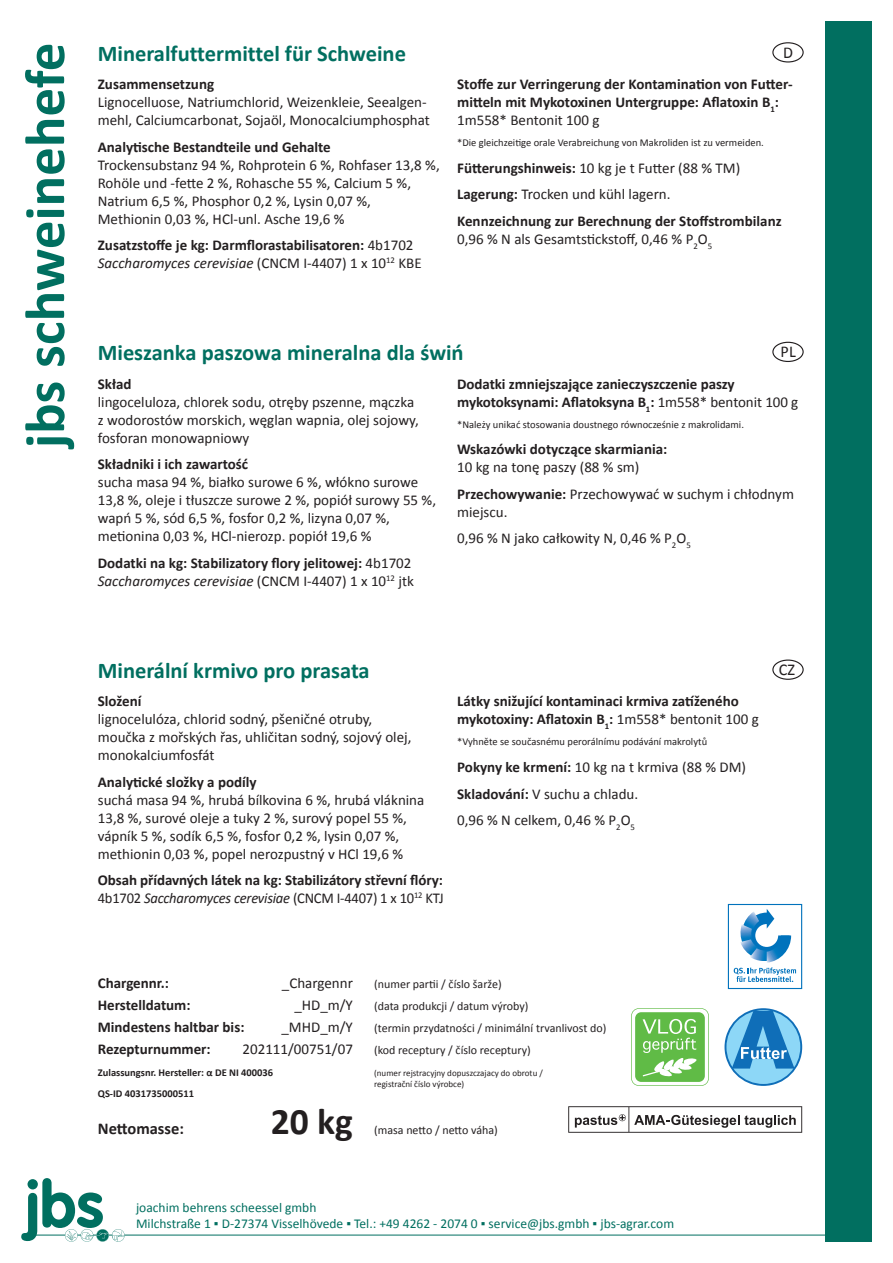
<style>
.page{position:relative;width:893px;height:1263px;background:#fff}
.page>*{position:absolute;margin:0;border:0;box-sizing:border-box;transform-origin:0 0}
.t1{font:900 80.55px "Arial";color:#0f6eb8}
.t2{font:700 57px "Calibri";color:#016f60}
.t3{font:700 37.5px "Calibri";color:#231f20}
.t4{font:700 22.5px "Calibri";color:#016f60}
.t5{font:700 16.5px "Calibri";color:#231f20}
.t6{font:16.5px "Calibri";color:#231f20}
.t7{font:15px/18px "Calibri";color:#231f20}
.t8{font:700 15px/18px "Calibri";color:#231f20}
.t9{font:13.5px/16.2px "Calibri";color:#016f60}
.t10{font:12px "Calibri";color:#231f20}
.t11{font:10.5px "Calibri";color:#231f20}
.t12{font:700 10.5px "Calibri";color:#231f20}
.t13{font:9px/10.5px "Calibri";color:#231f20}
.s1{font-weight:700}
.s2{font-weight:400}
.s3{font-weight:400;font-style:italic}
</style>
<div class="page">
<div style="left:825px;top:21px;width:47px;height:1221px;background:#016f60"></div>
<hr style="left:28px;top:1234px;width:820px;height:1px;background:#016f60">
<svg style="left:21px;top:1178px;width:104px;height:64px"></svg>
<svg style="left:631px;top:1008px;width:78px;height:78px"></svg>
<svg style="left:724px;top:1008px;width:78px;height:78px"></svg>
<div style="left:728px;top:904px;width:74px;height:85px;border:1px solid #0072bc"></div>
<svg style="left:734px;top:909px;width:62px;height:73px"></svg>
<div style="left:567px;top:1105px;width:237px;height:29px;background:#d3d2d2"></div>
<svg style="left:568px;top:1106px;width:234px;height:27px;background:#cecdcd"></svg>
<div style="left:772px;top:42px;width:32px;height:21px;border:1px solid #231f20;border-radius:50%"></div>
<div style="left:772px;top:342px;width:32px;height:20px;border:1px solid #231f20;border-radius:50%"></div>
<div style="left:772px;top:659px;width:32px;height:21px;border:1px solid #231f20;border-radius:50%"></div>
<h2 class="t2" style="left:9px;top:448px;width:407px;rotate:-90deg">jbs schweinehefe</h2>
<p class="t4" style="left:98px;top:39px;width:310px">Mineralfuttermittel für Schweine</p>
<p class="t6" style="left:783px;top:42px;width:11px">D</p>
<p class="t7" style="left:98px;top:75px;width:334px"><span class="s1">Zusammensetzung<br></span>Lignocelluose, Natriumchlorid, Weizenkleie, Seealgen&shy;mehl, Calciumcarbonat, Sojaöl, Monocalciumphosphat</p>
<p class="t7" style="left:98px;top:138px;width:343px"><span class="s1">Analytische Bestandteile und Gehalte<br></span>Trockensubstanz 94 %, Rohprotein 6 %, Rohfaser 13,8 %, Rohöle und -fette 2 %, Rohasche 55 %, Calcium 5 %, Natrium 6,5 %, Phosphor 0,2 %, Lysin 0,07 %,<br>Methionin 0,03 %, HCl-unl. Asche 19,6 %</p>
<p class="t8" style="left:98px;top:236px;width:325px">Zusatzstoffe je kg: Darmflorastabilisatoren: <span class="s2">4b1702<br></span><span class="s3">Saccharomyces cerevisiae</span> <span class="s2">(CNCM I-4407) 1 x 10</span><sup>12</sup> <span class="s2">KBE</span></p>
<p class="t8" style="left:457px;top:75px;width:337px">Stoffe zur Verringerung der Kontamination von Futter&shy;mitteln mit Mykotoxinen Untergruppe: Aflatoxin B<sub>1</sub>:<br><span class="s2">1m558* Bentonit 100 g</span></p>
<p class="t11" style="left:457px;top:136px;width:308px">*Die gleichzeitige orale Verabreichung von Makroliden ist zu vermeiden.</p>
<p class="t7" style="left:457px;top:159px;width:285px"><span class="s1">Fütterungshinweis:</span> 10 kg je t Futter (88 % TM)</p>
<p class="t7" style="left:457px;top:185px;width:215px"><span class="s1">Lagerung:</span> Trocken und kühl lagern.</p>
<p class="t8" style="left:457px;top:212px;width:326px">Kennzeichnung zur Berechnung der Stoffstrombilanz<br><span class="s2">0,96 % N als Gesamtstickstoff, 0,46 % P</span><sub>2</sub><span class="s2">O</span><sub>5</sub></p>
<p class="t4" style="left:98px;top:338px;width:367px">Mieszanka paszowa mineralna dla świń</p>
<p class="t6" style="left:781px;top:341px;width:17px">PL</p>
<p class="t7" style="left:98px;top:375px;width:322px"><span class="s1">Skład<br></span>lingoceluloza, chlorek sodu, otręby pszenne, mączka z wodorostów morskich, węglan wapnia, olej sojowy, fosforan monowapniowy</p>
<p class="t7" style="left:98px;top:455px;width:340px"><span class="s1">Składniki i ich zawartość<br></span>sucha masa 94 %, białko surowe 6 %, włókno surowe 13,8 %, oleje i tłuszcze surowe 2 %, popiół surowy 55 %, wapń 5 %, sód 6,5 %, fosfor 0,2 %, lizyna 0,07 %, metionina 0,03 %, HCl-nierozp. popiół 19,6 %</p>
<p class="t8" style="left:98px;top:554px;width:318px">Dodatki na kg: Stabilizatory flory jelitowej: <span class="s2">4b1702<br></span><span class="s3">Saccharomyces cerevisiae</span> <span class="s2">(CNCM I-4407) 1 x 10</span><sup>12</sup> <span class="s2">jtk</span></p>
<p class="t8" style="left:457px;top:375px;width:343px">Dodatki zmniejszające zanieczyszczenie paszy mykotoksynami: Aflatoksyna B<sub>1</sub>: <span class="s2">1m558* bentonit 100 g</span></p>
<p class="t11" style="left:457px;top:418px;width:288px">*Należy unikać stosowania doustnego równocześnie z makrolidami.</p>
<p class="t8" style="left:457px;top:440px;width:212px">Wskazówki dotyczące skarmiania:<br><span class="s2">10 kg na tonę paszy (88 % sm)</span></p>
<p class="t7" style="left:457px;top:485px;width:338px"><span class="s1">Przechowywanie:</span> Przechowywać w suchym i chłodnym miejscu.</p>
<p class="t7" style="left:457px;top:529px;width:235px">0,96 % N jako całkowity N, 0,46 % P<sub>2</sub>O<sub>5</sub></p>
<p class="t4" style="left:98px;top:656px;width:273px">Minerální krmivo pro prasata</p>
<p class="t6" style="left:779px;top:659px;width:18px">CZ</p>
<p class="t7" style="left:98px;top:692px;width:315px"><span class="s1">Složení<br></span>lignocelulóza, chlorid sodný, pšeničné otruby, moučka z mořských řas, uhličitan sodný, sojový olej, monokalciumfosfát</p>
<p class="t7" style="left:98px;top:773px;width:328px"><span class="s1">Analytické složky a podíly<br></span>suchá masa 94 %, hrubá bílkovina 6 %, hrubá vláknina 13,8 %, surové oleje a tuky 2 %, surový popel 55 %, vápník 5 %, sodík 6,5 %, fosfor 0,2 %, lysin 0,07 %, methionin 0,03 %, popel nerozpustný v HCl 19,6 %</p>
<p class="t8" style="left:98px;top:871px;width:348px">Obsah přídavných látek na kg: Stabilizátory střevní flóry:<br><span class="s2">4b1702</span> <span class="s3">Saccharomyces cerevisiae</span> <span class="s2">(CNCM I-4407) 1 x 10</span><sup>12</sup> <span class="s2">KTJ</span></p>
<p class="t8" style="left:457px;top:692px;width:303px">Látky snižující kontaminaci krmiva zatíženého mykotoxiny: Aflatoxin B<sub>1</sub>: <span class="s2">1m558* bentonit 100 g</span></p>
<p class="t11" style="left:457px;top:735px;width:252px">*Vyhněte se současnému perorálnímu podávání makrolytů</p>
<p class="t7" style="left:457px;top:758px;width:290px"><span class="s1">Pokyny ke krmení:</span> 10 kg na t krmiva (88 % DM)</p>
<p class="t7" style="left:457px;top:784px;width:183px"><span class="s1">Skladování:</span> V suchu a chladu.</p>
<p class="t7" style="left:457px;top:811px;width:179px">0,96 % N celkem, 0,46 % P<sub>2</sub>O<sub>5</sub></p>
<p class="t8" style="left:98px;top:974px;width:73px">Chargennr.:</p>
<p class="t7" style="left:282px;top:974px;width:72px">_Chargennr</p>
<p class="t10" style="left:374px;top:977px;width:129px">(numer partii / číslo šarže)</p>
<p class="t8" style="left:98px;top:996px;width:94px">Herstelldatum:</p>
<p class="t7" style="left:294px;top:996px;width:60px">_HD_m/Y</p>
<p class="t10" style="left:374px;top:999px;width:156px">(data produkcji / datum výroby)</p>
<p class="t8" style="left:98px;top:1018px;width:148px">Mindestens haltbar bis:</p>
<p class="t7" style="left:281px;top:1018px;width:73px">_MHD_m/Y</p>
<p class="t10" style="left:374px;top:1021px;width:234px">(termin przydatności / minimální trvanlivost do)</p>
<p class="t8" style="left:98px;top:1040px;width:114px">Rezepturnummer:</p>
<p class="t7" style="left:242px;top:1040px;width:112px">202111/00751/07</p>
<p class="t10" style="left:374px;top:1043px;width:158px">(kod receptury / číslo receptury)</p>
<p class="t12" style="left:98px;top:1066px;width:177px">Zulassungsnr. Hersteller: α DE NI 400036</p>
<p class="t13" style="left:374px;top:1068px;width:170px">(numer rejstracyjny dopuszczajacy do obrotu / registrační číslo výrobce)</p>
<p class="t12" style="left:98px;top:1087px;width:98px">QS-ID 4031735000511</p>
<p class="t5" style="left:98px;top:1118px;width:88px">Nettomasse:</p>
<p class="t3" style="left:271px;top:1098px;width:84px">20 kg</p>
<p class="t10" style="left:374px;top:1123px;width:125px">(masa netto / netto váha)</p>
<p class="t9" style="left:136px;top:1199px;width:540px">joachim behrens scheessel gmbh<br>Milchstraße 1 ▪ D-27374 Visselhövede ▪ Tel.: +49 4262 - 2074 0 ▪ service@jbs.gmbh ▪ jbs-agrar.com</p>
<h1 class="t1" style="left:732px;top:981px;width:64px">A</h1>
</div>
